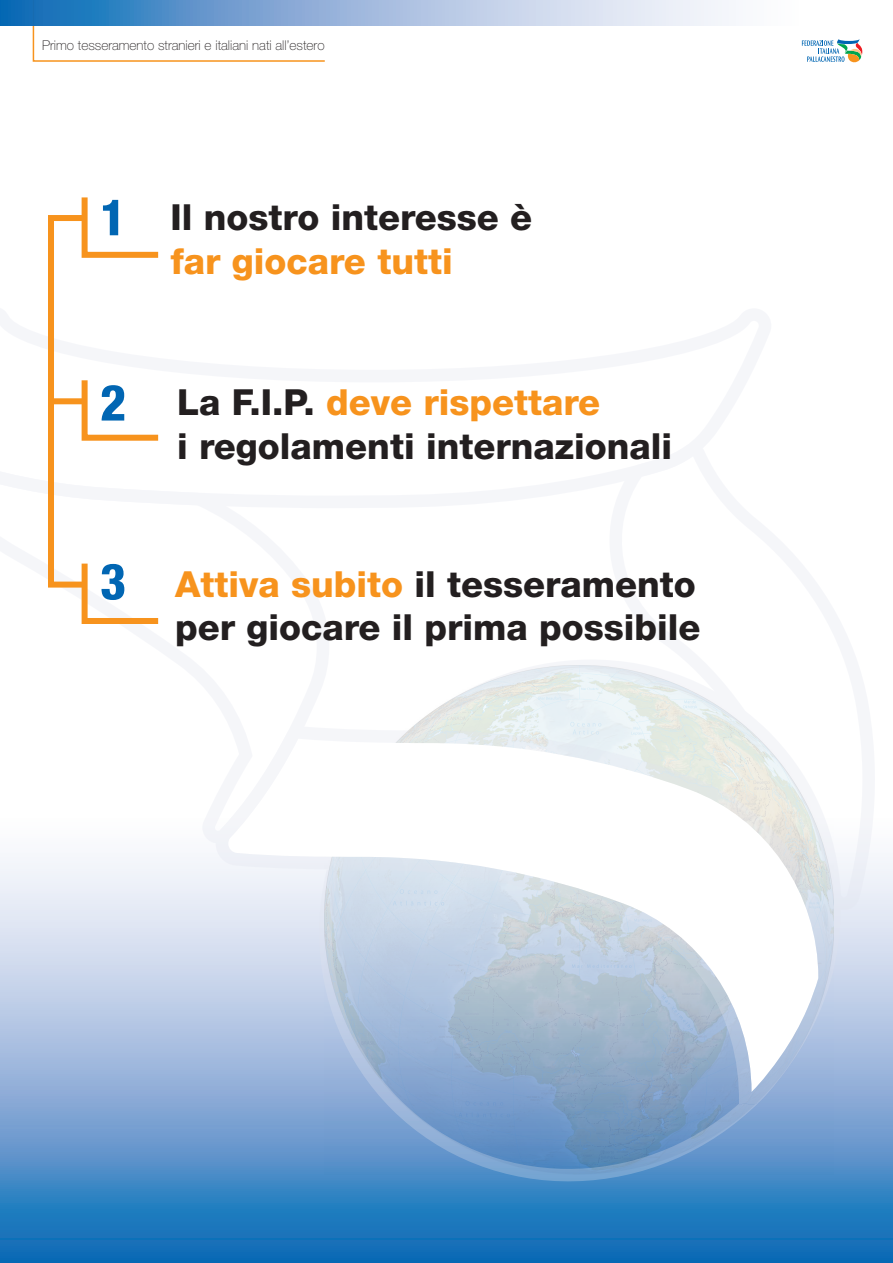
<style>
.page{position:relative;width:893px;height:1263px;background:#fff}
.page>*{position:absolute;margin:0;border:0;box-sizing:border-box;transform-origin:0 0}
.t1{font:800 condensed 49.95px "Helvetica Neue";color:#0166b3}
.t2{font:800 36px/43.2px "Helvetica Neue";color:#231f20}
.t3{font:800 36px "Helvetica Neue";color:#f7931d}
.t4{font:100 13.5px "Helvetica Neue";color:#231f20}
.s1{color:#f7931d}
</style>
<div class="page">
<svg style="left:0;top:857px;width:893px;height:406px;background:#6ca1d1"></svg>
<img style="left:760px;top:981px;width:73px;height:194px">
<svg style="left:840px;top:820px;width:35px;height:90px;fill:#f0f2f8"></svg>
<svg style="left:319px;top:1108px;width:441px;height:73px;background:#6795c7"></svg>
<svg style="left:414px;top:665px;width:426px;height:316px"></svg>
<svg style="left:216px;top:726px;width:615px;height:382px"></svg>
<svg style="left:81px;top:563px;width:78px;height:61px"></svg>
<svg style="left:81px;top:197px;width:78px;height:61px"></svg>
<svg style="left:85px;top:380px;width:74px;height:61px"></svg>
<div style="left:51px;top:398px;width:31px;height:6px;background:#f7931d"></div>
<div style="left:48px;top:215px;width:37px;height:373px;border:6px solid #f7931d"></div>
<svg style="left:32px;top:26px;width:293px;height:36px"></svg>
<svg style="left:0;top:0;width:729px;height:26px;background:#92b5db"></svg>
<svg style="left:802px;top:39px;width:61px;height:24px"></svg>
<p class="t4" style="left:42px;top:38px;width:284px">Primo tesseramento stranieri e italiani nati all’estero</p>
<h1 class="t1" style="left:100px;top:187px;width:28px">1</h1>
<h1 class="t1" style="left:100px;top:372px;width:28px">2</h1>
<h1 class="t1" style="left:100px;top:551px;width:28px">3</h1>
<p class="t2" style="left:171px;top:196px;width:363px">Il nostro interesse è</p>
<p class="t3" style="left:171px;top:239px;width:284px">far giocare tutti</p>
<p class="t2" style="left:177px;top:381px;width:496px">La F.I.P. <span class="s1">deve rispettare<br></span>i regolamenti internazionali</p>
<p class="t2" style="left:175px;top:563px;width:527px"><span class="s1">Attiva subito</span> il tesseramento per giocare il prima possibile</p>
</div>
